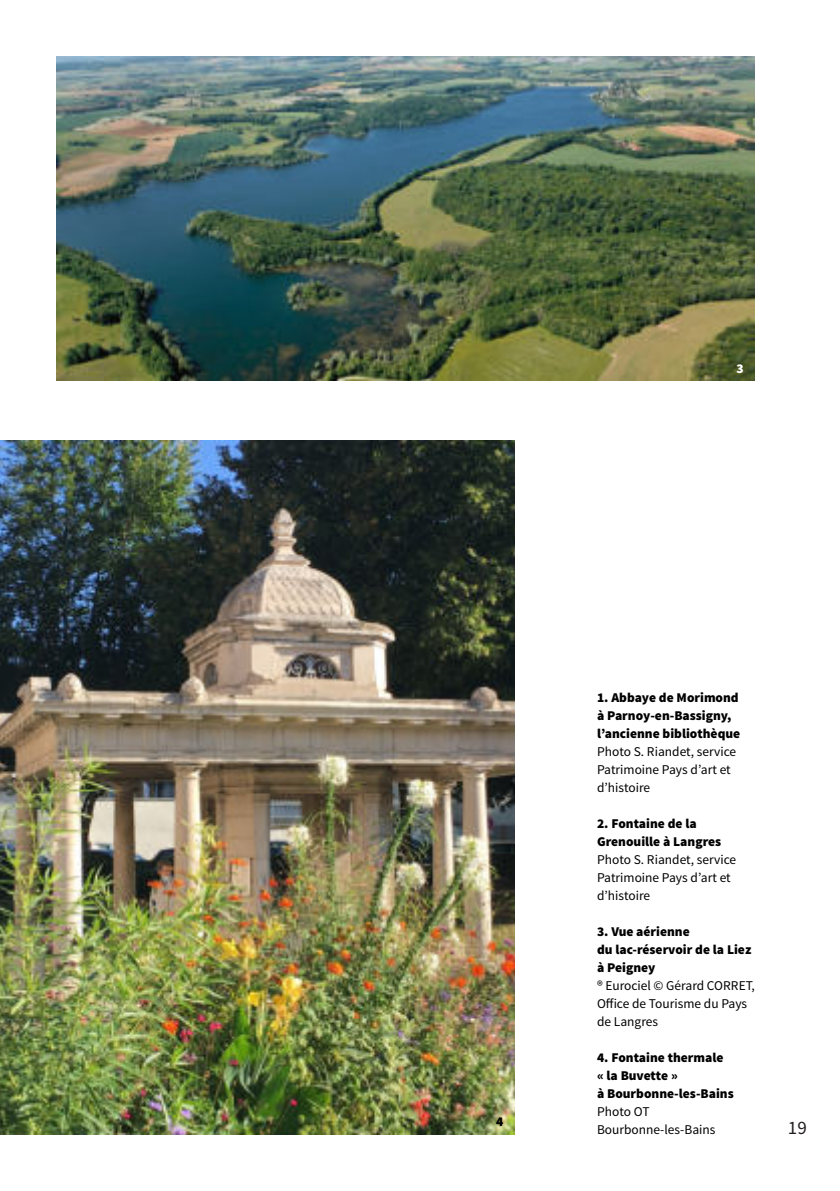
<style>
.page{position:relative;width:840px;height:1191px;background:#fff}
.page>*{position:absolute;margin:0;border:0;box-sizing:border-box;transform-origin:0 0}
.t1{font:19px "Source Sans Pro";color:#231f20}
.t2{font:900 13.4px/18px "Source Sans Pro";color:#000}
.t3{font:13.4px/18px "Source Sans Pro";color:#000}
.t4{font:900 13.4px "Source Sans Pro";color:#fff}
</style>
<div class="page">
<img style="left:57px;top:57px;width:697px;height:324px">
<img style="left:0;top:441px;width:514px;height:693px">
<p class="t4" style="left:736px;top:362px;width:9px">3</p>
<p class="t2" style="left:596px;top:689px;width:145px">1. Abbaye de Morimond à Parnoy-en-Bassigny, l’ancienne bibliothèque</p>
<p class="t3" style="left:596px;top:743px;width:140px">Photo S. Riandet, service<br>Patrimoine Pays dʼart et dʼhistoire</p>
<p class="t2" style="left:596px;top:815px;width:126px">2. Fontaine de la<br>Grenouille à Langres</p>
<p class="t3" style="left:596px;top:851px;width:140px">Photo S. Riandet, service<br>Patrimoine Pays dʼart et dʼhistoire</p>
<p class="t2" style="left:596px;top:923px;width:156px">3. Vue aérienne<br>du lac-réservoir de la Liez à Peigney</p>
<p class="t3" style="left:596px;top:977px;width:159px">® Eurociel © Gérard CORRET,<br>Office de Tourisme du Pays de Langres</p>
<p class="t2" style="left:596px;top:1049px;width:138px">4. Fontaine thermale<br>« la Buvette »<br>à Bourbonne-les-Bains</p>
<p class="t3" style="left:596px;top:1103px;width:120px">Photo OT<br>Bourbonne-les-Bains</p>
<p class="t2" style="left:496px;top:1113px;width:9px">4</p>
<h1 class="t1" style="left:787px;top:1118px;width:21px">19</h1>
</div>
